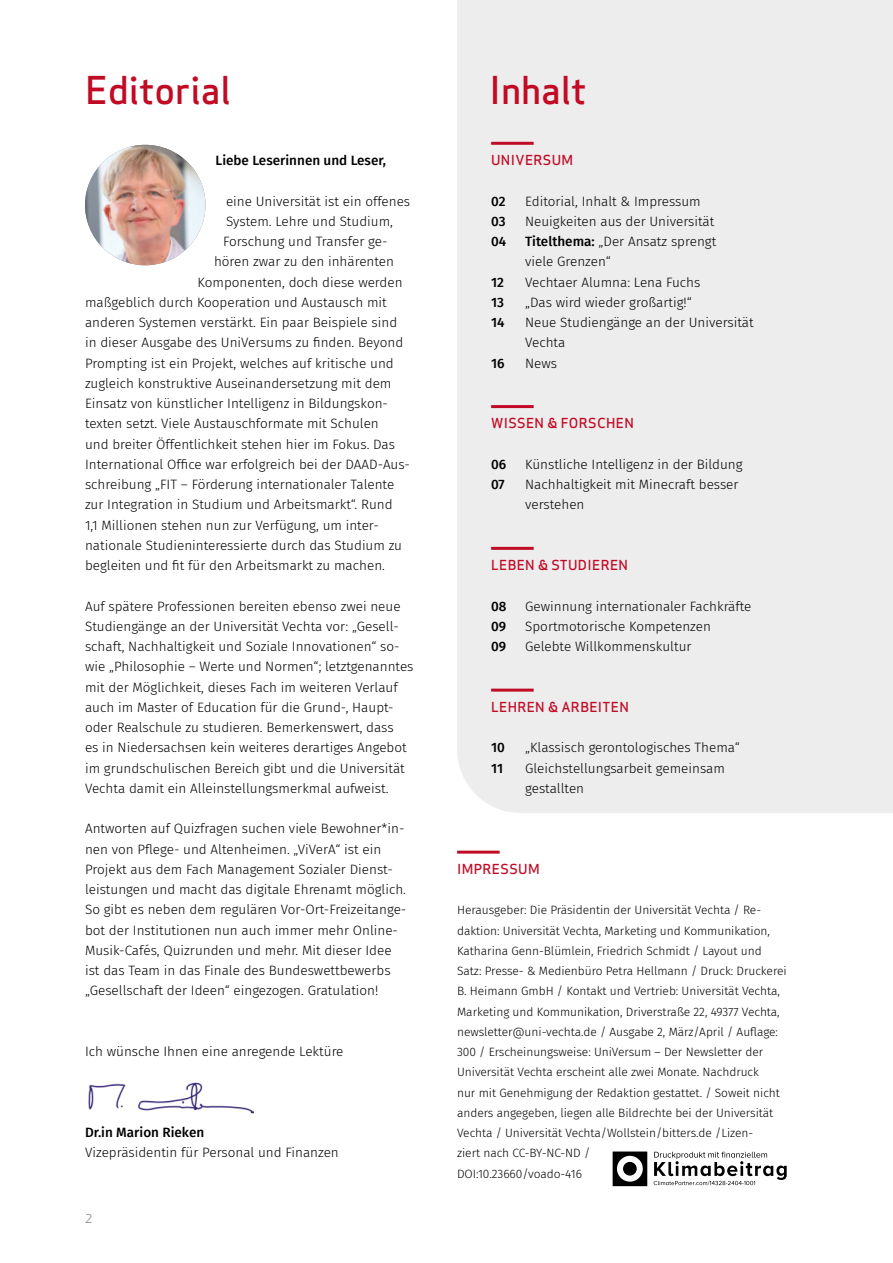
<style>
.page{position:relative;width:893px;height:1263px;background:#fff}
.page>*{position:absolute;margin:0;border:0;box-sizing:border-box;transform-origin:0 0}
.t1{font:500 37.5px "Apex Sans";color:#c10b25}
.t2{font:300 13.5px/20.2px "Fira Sans";color:#000}
.t3{font:13.5px "Fira Sans Light 2";color:#000}
.t4{font:500 13.5px "Fira Sans";color:#000}
.t5{font:500 13.5px "Apex Sans";letter-spacing:.025em;color:#c10b25}
.t6{font:300 12px/20.2px "Fira Sans";letter-spacing:-.005em;color:#000}
.t7{font:12px "Fira Sans Light 2";letter-spacing:-.005em;color:#000}
.t8{font:12px "Apex Sans";color:#878787}
.s1{font-family:"Fira Sans";font-weight:300}
.s2{font-weight:500}
</style>
<div class="page">
<div style="left:457px;top:0;width:436px;height:813px;background:#ededed"></div>
<hr style="left:491px;top:142px;width:43px;height:3px;background:#c10b25">
<hr style="left:491px;top:405px;width:43px;height:3px;background:#c10b25">
<hr style="left:491px;top:547px;width:43px;height:3px;background:#c10b25">
<hr style="left:491px;top:689px;width:43px;height:3px;background:#c10b25">
<hr style="left:457px;top:851px;width:43px;height:3px;background:#c10b25">
<svg style="left:613px;top:1151px;width:34px;height:35px"></svg>
<div style="left:623px;top:1162px;width:14px;height:13px;background:#000;border-radius:50%"></div>
<svg style="left:654px;top:1152px;width:133px;height:33px"></svg>
<img style="left:85px;top:145px;width:121px;height:120px;border-radius:60px">
<img style="left:88px;top:1082px;width:165px;height:32px">
<h1 class="t1" style="left:85px;top:57px;width:147px">Editorial</h1>
<h1 class="t1" style="left:489px;top:57px;width:99px">Inhalt</h1>
<p class="t4" style="left:216px;top:149px;width:172px">Liebe Leserinnen und Leser,</p>
<p class="t2" style="left:226px;top:191px;width:186px">eine Universität ist ein offenes</p>
<p class="t2" style="left:226px;top:211px;width:168px">System. Lehre und Studium,</p>
<p class="t2" style="left:223px;top:231px;width:166px">Forschung und Transfer ge-</p>
<p class="t2" style="left:214px;top:251px;width:182px">hören zwar zu den inhärenten</p>
<p class="t2" style="left:198px;top:272px;width:207px">Komponenten, doch diese werden</p>
<p class="t2" style="left:85px;top:292px;width:303px">maßgeblich durch Kooperation und Austausch mit</p>
<p class="t2" style="left:85px;top:312px;width:314px">anderen Systemen verstärkt. Ein paar Beispiele sind</p>
<p class="t3" style="left:85px;top:333px;width:320px">in dieser Ausgabe des UniVersums zu finden. Beyond</p>
<p class="t2" style="left:85px;top:353px;width:311px">Prompting ist ein Projekt, welches auf kritische und zugleich konstruktive Auseinandersetzung mit dem Einsatz von künstlicher Intelligenz in Bildungskon&shy;texten setzt. Viele Austauschformate mit Schulen und breiter Öffentlichkeit stehen hier im Fokus. Das</p>
<p class="t3" style="left:85px;top:455px;width:326px">International Office war erfolgreich bei der DAAD-Aus<span class="s1">-</span></p>
<p class="t2" style="left:85px;top:474px;width:319px">schreibung „FIT – Förderung internationaler Talente zur Integration in Studium und Arbeitsmarkt“. Rund 1,1 Millionen stehen nun zur Verfügung, um inter&shy;nationale Studieninteressierte durch das Studium zu</p>
<p class="t3" style="left:85px;top:556px;width:301px">begleiten und fit für den Arbeitsmarkt zu machen.</p>
<p class="t2" style="left:85px;top:596px;width:330px">Auf spätere Professionen bereiten ebenso zwei neue Studiengänge an der Universität Vechta vor: „Gesell&shy;schaft, Nachhaltigkeit und Soziale Innovationen“ so&shy;wie „Philosophie – Werte und Normen“; letztgenanntes mit der Möglichkeit, dieses Fach im weiteren Verlauf auch im Master of Education für die Grund-, Haupt&shy;oder Realschule zu studieren. Bemerkenswert, dass<br>es in Niedersachsen kein weiteres derartiges Angebot im grundschulischen Bereich gibt und die Universität Vechta damit ein Alleinstellungsmerkmal aufweist.</p>
<p class="t2" style="left:85px;top:818px;width:321px">Antworten auf Quizfragen suchen viele Bewohner*in-</p>
<p class="t3" style="left:85px;top:839px;width:298px">nen von Pflege- und Altenheimen. „ViVerA“ ist ein</p>
<p class="t2" style="left:85px;top:859px;width:323px">Projekt aus dem Fach Management Sozialer Dienst&shy;leistungen und macht das digitale Ehrenamt möglich.<br>So gibt es neben dem regulären Vor-Ort-Freizeitange&shy;bot der Institutionen nun auch immer mehr Online-Musik-Cafés, Quizrunden und mehr. Mit dieser Idee ist das Team in das Finale des Bundeswettbewerbs „Gesellschaft der Ideen“ eingezogen. Gratulation!</p>
<p class="t2" style="left:85px;top:1041px;width:260px">Ich wünsche Ihnen eine anregende Lektüre</p>
<p class="t4" style="left:85px;top:1121px;width:121px">Dr.in Marion Rieken</p>
<p class="t2" style="left:85px;top:1142px;width:255px">Vizepräsidentin für Personal und Finanzen</p>
<p class="t8" style="left:85px;top:1209px;width:9px">2</p>
<p class="t5" style="left:491px;top:148px;width:84px">UNIVERSUM</p>
<p class="t4" style="left:491px;top:190px;width:16px">02</p>
<p class="t2" style="left:525px;top:191px;width:177px">Editorial, Inhalt &amp; Impressum</p>
<p class="t4" style="left:491px;top:210px;width:16px">03</p>
<p class="t2" style="left:525px;top:211px;width:191px">Neuigkeiten aus der Universität</p>
<p class="t4" style="left:491px;top:230px;width:17px">04</p>
<p class="t2" style="left:525px;top:231px;width:193px"><span class="s2">Titelthema:</span> „Der Ansatz sprengt viele Grenzen“</p>
<p class="t4" style="left:491px;top:271px;width:14px">12</p>
<p class="t2" style="left:525px;top:272px;width:177px">Vechtaer Alumna: Lena Fuchs</p>
<p class="t4" style="left:491px;top:291px;width:14px">13</p>
<p class="t2" style="left:525px;top:292px;width:168px">„Das wird wieder großartig!“</p>
<p class="t4" style="left:491px;top:311px;width:15px">14</p>
<p class="t2" style="left:525px;top:312px;width:230px">Neue Studiengänge an der Universität<br>Vechta</p>
<p class="t4" style="left:491px;top:352px;width:15px">16</p>
<p class="t2" style="left:525px;top:353px;width:34px">News</p>
<p class="t5" style="left:491px;top:411px;width:144px">WISSEN &amp; FORSCHEN</p>
<p class="t4" style="left:491px;top:453px;width:17px">06</p>
<p class="t2" style="left:525px;top:454px;width:219px">Künstliche Intelligenz in der Bildung</p>
<p class="t4" style="left:491px;top:473px;width:15px">07</p>
<p class="t2" style="left:525px;top:474px;width:215px">Nachhaltigkeit mit Minecraft besser verstehen</p>
<p class="t5" style="left:491px;top:553px;width:138px">LEBEN &amp; STUDIEREN</p>
<p class="t4" style="left:491px;top:595px;width:17px">08</p>
<p class="t2" style="left:525px;top:596px;width:228px">Gewinnung internationaler Fachkräfte</p>
<p class="t4" style="left:491px;top:615px;width:16px">09</p>
<p class="t2" style="left:525px;top:616px;width:187px">Sportmotorische Kompetenzen</p>
<p class="t4" style="left:491px;top:635px;width:16px">09</p>
<p class="t2" style="left:525px;top:636px;width:168px">Gelebte Willkommenskultur</p>
<p class="t5" style="left:491px;top:695px;width:139px">LEHREN &amp; ARBEITEN</p>
<p class="t4" style="left:491px;top:737px;width:15px">10</p>
<p class="t2" style="left:525px;top:737px;width:216px">„Klassisch gerontologisches Thema“</p>
<p class="t4" style="left:491px;top:757px;width:13px">11</p>
<p class="t2" style="left:525px;top:758px;width:201px">Gleichstellungsarbeit gemeinsam gestallten</p>
<p class="t5" style="left:457px;top:857px;width:84px">IMPRESSUM</p>
<p class="t6" style="left:457px;top:900px;width:331px">Herausgeber: Die Präsidentin der Universität Vechta / Re&shy;daktion: Universität Vechta, Marketing und Kommunikation, Katharina Genn-Blümlein, Friedrich Schmidt / Layout und Satz: Presse- &amp; Medienbüro Petra Hellmann / Druck: Druckerei B. Heimann GmbH / Kontakt und Vertrieb: Universität Vechta, Marketing und Kommunikation, Driverstraße 22, 49377 Vechta,</p>
<p class="t7" style="left:457px;top:1023px;width:322px">newsletter@uni-vechta.de / Ausgabe 2, März/April / Auflage:</p>
<p class="t6" style="left:457px;top:1042px;width:324px">300 / Erscheinungsweise: UniVersum – Der Newsletter der Universität Vechta erscheint alle zwei Monate. Nachdruck nur mit Genehmigung der Redaktion gestattet. / Soweit nicht anders angegeben, liegen alle Bildrechte bei der Universität Vechta / Universität Vechta/Wollstein/bitters.de /Lizen-<br>ziert nach CC-BY-NC-ND /<br>DOI:10.23660/voado-416</p>
</div>
